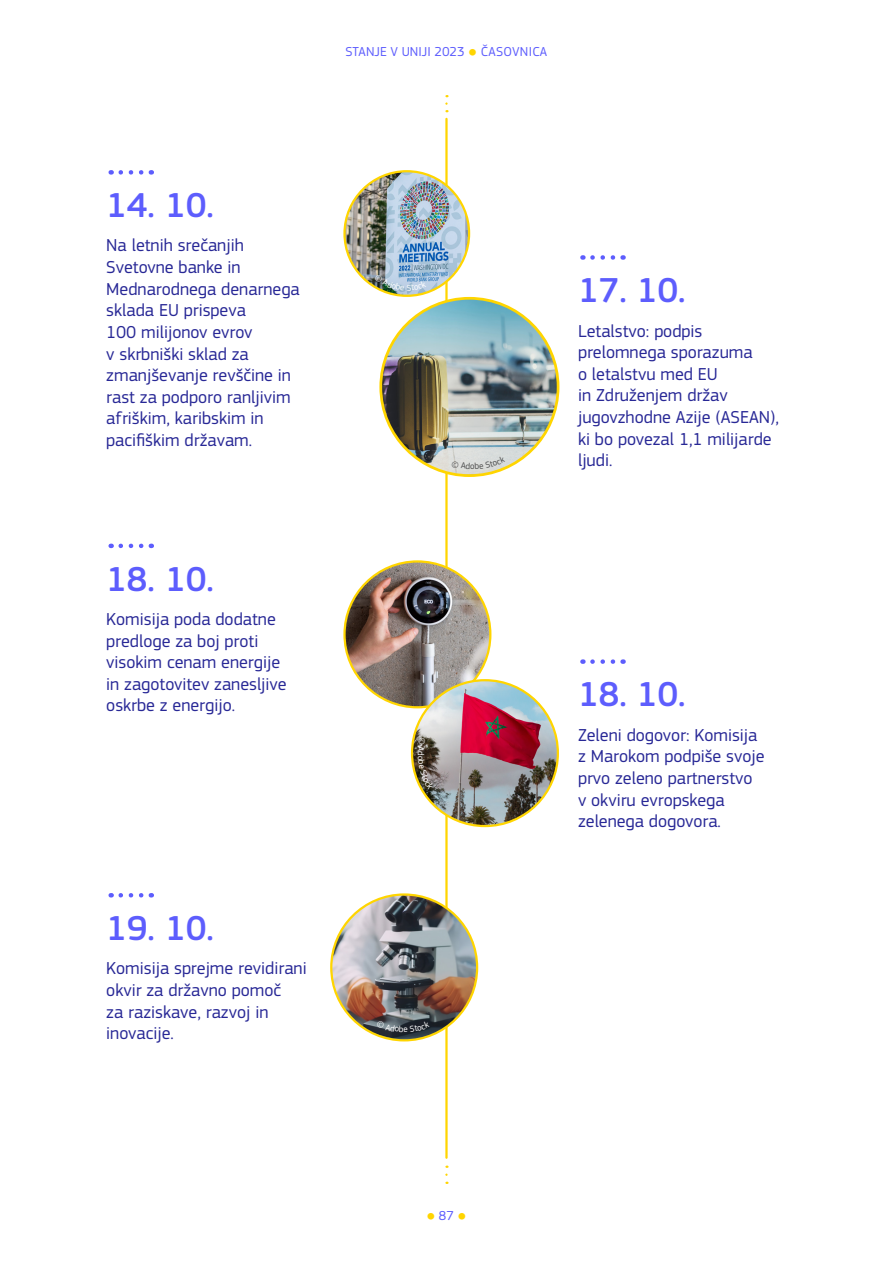
<style>
.page{position:relative;width:893px;height:1263px;background:#fff}
.page>*{position:absolute;margin:0;border:0;box-sizing:border-box;transform-origin:0 0}
.Date__h3__violet{font:500 36px "EC Square Sans Pro";color:#5d5dfd}
.Body_text_blue{font:18px/21.6px "EC Square Sans Pro";color:#282896}
.t1{font:13.5px "EC Square Sans Pro";color:#5d5dfd}
.t2{font:10.5px "EC Square Sans Pro";color:#ffd500}
.s1{font-size:10.5px;color:#ffd500}
.s2{font-size:13.5px;color:#5d5dfd}
</style>
<div class="page">
<hr style="left:445px;top:119px;width:3px;height:1039px;background:#ffd500">
<svg style="left:445px;top:1165px;width:3px;height:10px"></svg>
<svg style="left:445px;top:95px;width:3px;height:9px"></svg>
<img style="left:381px;top:298px;width:177px;height:178px;border-radius:88px">
<img style="left:344px;top:561px;width:146px;height:146px;border-radius:73px">
<img style="left:412px;top:680px;width:146px;height:146px;border-radius:73px">
<img style="left:331px;top:894px;width:146px;height:146px;border-radius:73px">
<img style="left:344px;top:171px;width:125px;height:125px;border-radius:62px">
<svg style="left:121px;top:170px;width:31px;height:5px"></svg>
<svg style="left:592px;top:255px;width:32px;height:5px"></svg>
<svg style="left:121px;top:544px;width:31px;height:4px"></svg>
<svg style="left:592px;top:659px;width:32px;height:5px"></svg>
<svg style="left:121px;top:893px;width:31px;height:4px"></svg>
<svg style="left:452px;top:456px;width:53px;height:13px"></svg>
<svg style="left:374px;top:274px;width:52px;height:17px"></svg>
<svg style="left:418px;top:737px;width:16px;height:52px"></svg>
<svg style="left:376px;top:1021px;width:54px;height:11px"></svg>
<p class="t1" style="left:346px;top:44px;width:203px">STANJE V UNIJI 2023 <span class="s1">●</span> ČASOVNICA</p>
<h3 class="Date__h3__violet" style="left:106px;top:184px;width:109px">14. 10.</h3>
<p class="Body_text_blue" style="left:106px;top:235px;width:195px">Na letnih srečanjih<br>Svetovne banke in<br>Mednarodnega denarnega sklada EU prispeva<br>100 milijonov evrov<br>v skrbniški sklad za zmanjševanje revščine in rast za podporo ranljivim afriškim, karibskim in pacifiškim državam.</p>
<h3 class="Date__h3__violet" style="left:106px;top:558px;width:109px">18. 10.</h3>
<p class="Body_text_blue" style="left:106px;top:608px;width:182px">Komisija poda dodatne predloge za boj proti visokim cenam energije in zagotovitev zanesljive oskrbe z energijo.</p>
<h3 class="Date__h3__violet" style="left:106px;top:907px;width:109px">19. 10.</h3>
<p class="Body_text_blue" style="left:106px;top:958px;width:202px">Komisija sprejme revidirani okvir za državno pomoč<br>za raziskave, razvoj in inovacije.</p>
<h3 class="Date__h3__violet" style="left:578px;top:269px;width:109px">17. 10.</h3>
<p class="Body_text_blue" style="left:578px;top:320px;width:202px">Letalstvo: podpis prelomnega sporazuma<br>o letalstvu med EU<br>in Združenjem držav jugovzhodne Azije (ASEAN), ki bo povezal 1,1 milijarde ljudi.</p>
<h3 class="Date__h3__violet" style="left:578px;top:673px;width:109px">18. 10.</h3>
<p class="Body_text_blue" style="left:578px;top:724px;width:188px">Zeleni dogovor: Komisija z Marokom podpiše svoje prvo zeleno partnerstvo v okviru evropskega zelenega dogovora.</p>
<p class="t2" style="left:426px;top:1210px;width:42px">●<span class="s2">87</span>●</p>
</div>
